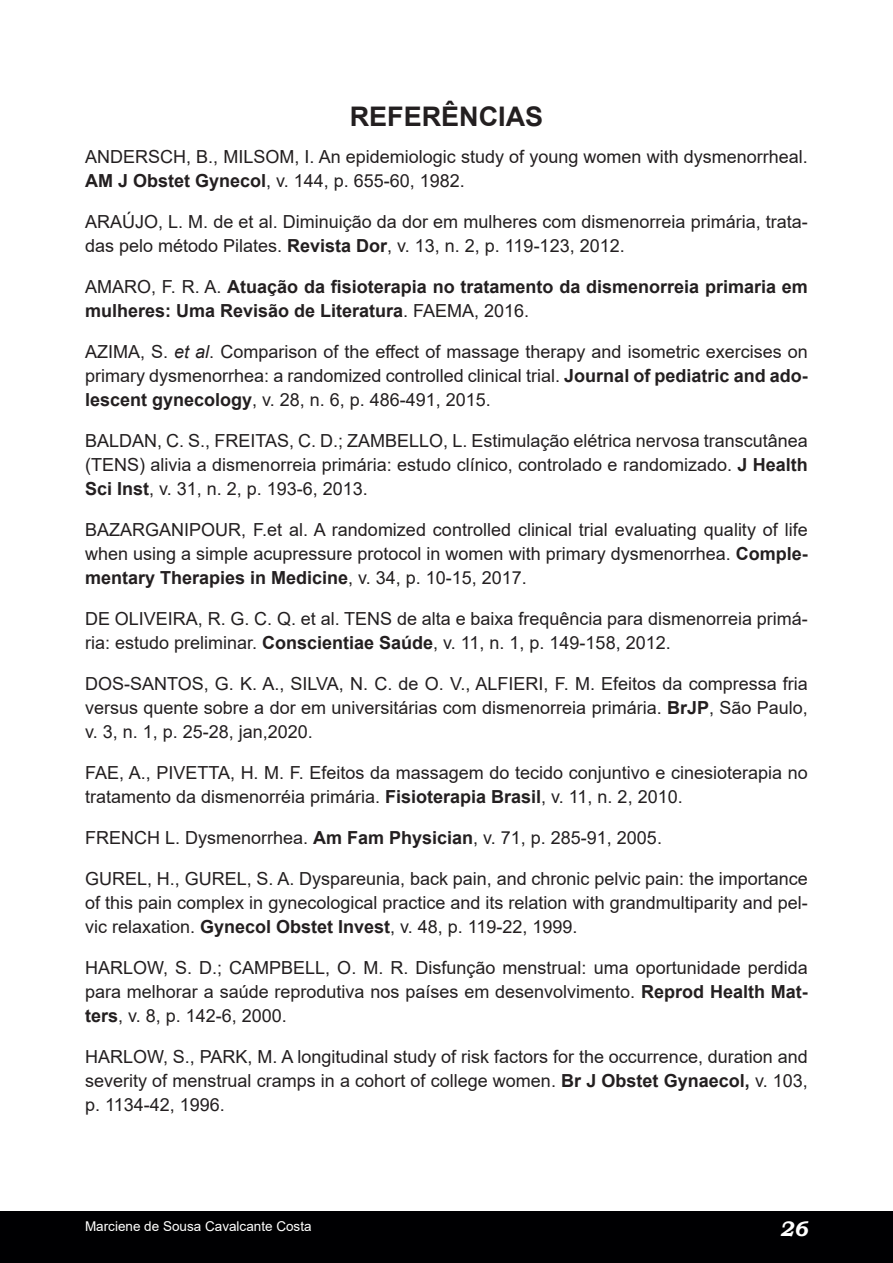
<style>
.page{position:relative;width:893px;height:1263px;background:#fff}
.page>*{position:absolute;margin:0;border:0;box-sizing:border-box;transform-origin:0 0}
.Título-capítulo{font:700 27px "Arial";color:#231f20}
.t1{font:italic 700 21px "Bookman Old Style";color:#fff}
.REFERÊNCIAS{font:18px/24px "Arial";color:#231f20;text-align:justify}
.REFERÊNCIAS-2{font:700 18px/24px "Arial";color:#231f20}
.t2{font:13.5px "Arial";color:#fff}
.s1{font-weight:700}
.s2{font-weight:400}
.s3{font-style:italic}
</style>
<div class="page">
<div style="left:0;top:1212px;width:893px;height:51px;background:#000002"></div>
<p class="Título-capítulo" style="left:350px;top:97px;width:195px">REFERÊNCIAS</p>
<p class="REFERÊNCIAS" style="left:85px;top:144px;width:724px">ANDERSCH, B., MILSOM, I. An epidemiologic study of young women with dysmenorrheal.<br><span class="s1">AM J Obstet Gynecol</span>, v. 144, p. 655-60, 1982.</p>
<p class="REFERÊNCIAS" style="left:85px;top:209px;width:724px">ARAÚJO, L. M. de et al. Diminuição da dor em mulheres com dismenorreia primária, trata&shy;das pelo método Pilates. <span class="s1">Revista Dor</span>, v. 13, n. 2, p. 119-123, 2012.</p>
<p class="REFERÊNCIAS-2" style="left:85px;top:275px;width:724px"><span class="s2">AMARO, F. R. A.</span> Atuação da fisioterapia no tratamento da dismenorreia primaria em mulheres: Uma Revisão de Literatura<span class="s2">. FAEMA, 2016.</span></p>
<p class="REFERÊNCIAS" style="left:85px;top:339px;width:724px">AZIMA, S. <span class="s3">et al</span>. Comparison of the effect of massage therapy and isometric exercises on primary dysmenorrhea: a randomized controlled clinical trial. <span class="s1">Journal of pediatric and ado&shy;lescent gynecology</span>, v. 28, n. 6, p. 486-491, 2015.</p>
<p class="REFERÊNCIAS" style="left:85px;top:428px;width:724px">BALDAN, C. S., FREITAS, C. D.; ZAMBELLO, L. Estimulação elétrica nervosa transcutânea (TENS) alivia a dismenorreia primária: estudo clínico, controlado e randomizado. <span class="s1">J Health Sci Inst</span>, v. 31, n. 2, p. 193-6, 2013.</p>
<p class="REFERÊNCIAS" style="left:85px;top:517px;width:724px">BAZARGANIPOUR, F.et al. A randomized controlled clinical trial evaluating quality of life when using a simple acupressure protocol in women with primary dysmenorrhea. <span class="s1">Comple&shy;mentary Therapies in Medicine</span>, v. 34, p. 10-15, 2017.</p>
<p class="REFERÊNCIAS" style="left:85px;top:606px;width:724px">DE OLIVEIRA, R. G. C. Q. et al. TENS de alta e baixa frequência para dismenorreia primá&shy;ria: estudo preliminar. <span class="s1">Conscientiae Saúde</span>, v. 11, n. 1, p. 149-158, 2012.</p>
<p class="REFERÊNCIAS" style="left:85px;top:671px;width:724px">DOS-SANTOS, G. K. A., SILVA, N. C. de O. V., ALFIERI, F. M. Efeitos da compressa fria versus quente sobre a dor em universitárias com dismenorreia primária. <span class="s1">BrJP</span>, São Paulo, v. 3, n. 1, p. 25-28, jan,2020.</p>
<p class="REFERÊNCIAS" style="left:85px;top:760px;width:724px">FAE, A., PIVETTA, H. M. F. Efeitos da massagem do tecido conjuntivo e cinesioterapia no tratamento da dismenorréia primária. <span class="s1">Fisioterapia Brasil</span>, v. 11, n. 2, 2010.</p>
<p class="REFERÊNCIAS" style="left:85px;top:825px;width:578px">FRENCH L. Dysmenorrhea. <span class="s1">Am Fam Physician</span>, v. 71, p. 285-91, 2005.</p>
<p class="REFERÊNCIAS" style="left:85px;top:866px;width:724px">GUREL, H., GUREL, S. A. Dyspareunia, back pain, and chronic pelvic pain: the importance of this pain complex in gynecological practice and its relation with grandmultiparity and pel&shy;vic relaxation. <span class="s1">Gynecol Obstet Invest</span>, v. 48, p. 119-22, 1999.</p>
<p class="REFERÊNCIAS" style="left:85px;top:955px;width:724px">HARLOW, S. D.; CAMPBELL, O. M. R. Disfunção menstrual: uma oportunidade perdida para melhorar a saúde reprodutiva nos países em desenvolvimento. <span class="s1">Reprod Health Mat&shy;ters</span>, v. 8, p. 142-6, 2000.</p>
<p class="REFERÊNCIAS" style="left:85px;top:1044px;width:724px">HARLOW, S., PARK, M. A longitudinal study of risk factors for the occurrence, duration and severity of menstrual cramps in a cohort of college women. <span class="s1">Br J Obstet Gynaecol,</span> v. 103, p. 1134-42, 1996.</p>
<p class="t2" style="left:85px;top:1217px;width:228px">Marciene de Sousa Cavalcante Costa</p>
<p class="t1" style="left:779px;top:1213px;width:30px">26</p>
</div>
